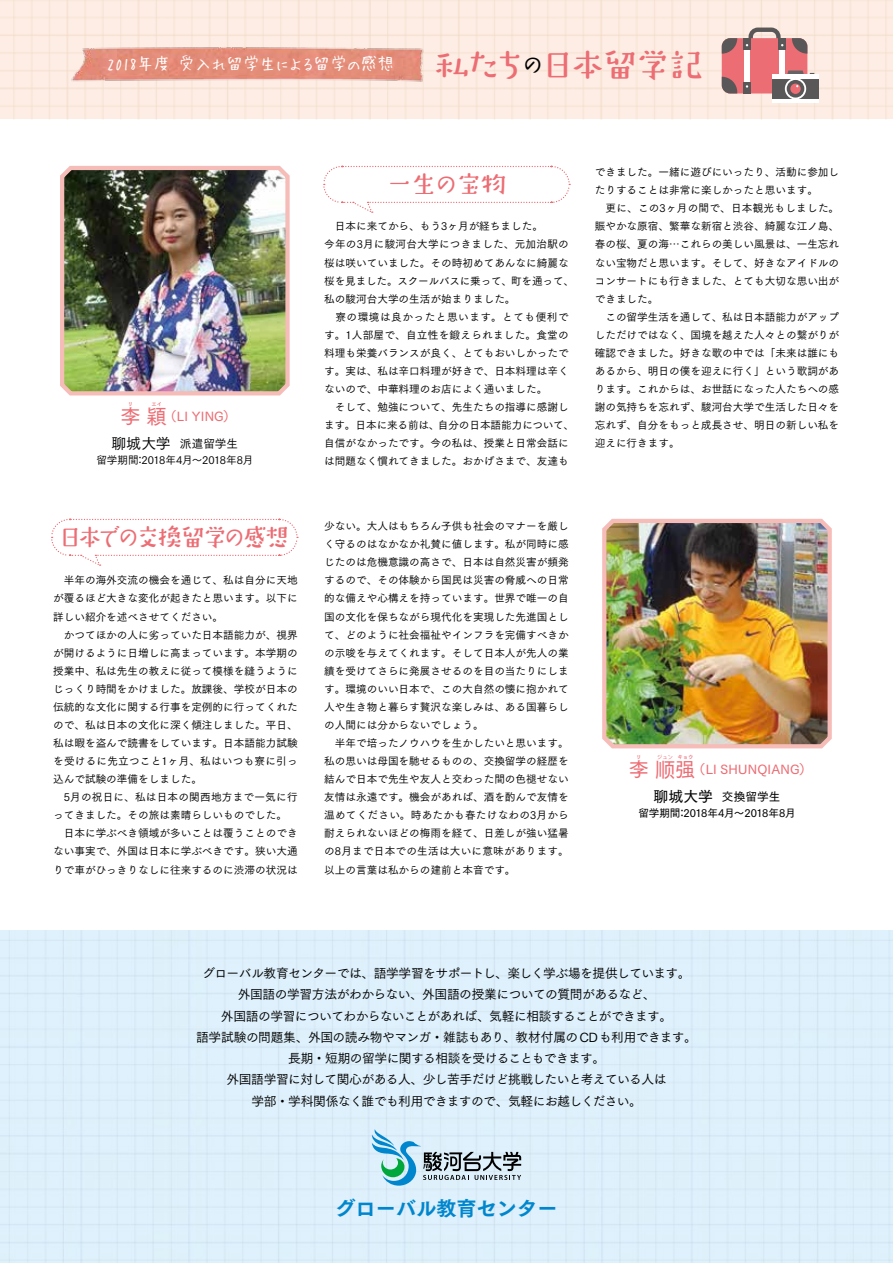
<style>
.page{position:relative;width:893px;height:1263px;background:#fff}
.page>*{position:absolute;margin:0;border:0;box-sizing:border-box;transform-origin:0 0}
.t1{font:32.7px "DS Uminwalk";letter-spacing:-.01em;color:#ec6d74}
.t2{font:23.85px "DS Uminwalk";letter-spacing:-.135em;color:#ec6d74;scale:.96 1}
.t3{font:23.85px "DS Uminwalk";letter-spacing:-.06em;color:#ec6d74}
.t4{font:20.25px "Tsuku Go Pro E";color:#0086cd}
.t5{font:20.25px "Tsuku Go Pr 5 D";color:#ec6d74}
.t6{font:16.35px "Hui Font P";color:#fff}
.t7{font:12.75px/21.3px "Tsuku Go Pro M";letter-spacing:-.04em;color:#000;text-align:center}
.t8{font:12.75px "Tsuku Go Pr 5 D";letter-spacing:.015em;color:#ec6d74}
.t9{font:11.7px "Tsuku Go Pro M";letter-spacing:-.005em;color:#000}
.t10{font:11.7px "Tsuku Go Pro D";letter-spacing:-.005em;color:#000}
.t11{font:10.65px/18px "Tsuku Go Pro M";color:#000}
.t12{font:10.65px "Tsuku Go Pro M";letter-spacing:-.02em;color:#000}
.t13{font:10.65px "Tsuku Go Pro D";letter-spacing:-.02em;color:#000}
.t14{font:5.25px "Tsuku Go Pr 5 D";color:#ec6d74}
.t15{font:5.25px "Ping Fang TC";color:#ec6d74}
.s1{font-size:22.35px;color:#000}
.s2{font-size:14.85px}
.s3{font-family:"Ping Fang TC"}
</style>
<div class="page">
<div style="left:0;top:930px;width:893px;height:333px;background:#dff2fc"></div>
<div style="left:0;top:0;width:893px;height:119px;background:#fdede4"></div>
<svg style="left:323px;top:165px;width:247px;height:48px"></svg>
<svg style="left:51px;top:518px;width:247px;height:48px"></svg>
<img style="left:602px;top:518px;width:230px;height:231px">
<img style="left:60px;top:165px;width:230px;height:231px">
<img style="left:65px;top:41px;width:363px;height:46px">
<div style="left:722px;top:38px;width:85px;height:55px;background:#ec6d74;border-radius:8px"></div>
<svg style="left:722px;top:38px;width:15px;height:16px"></svg>
<svg style="left:722px;top:77px;width:15px;height:16px"></svg>
<svg style="left:792px;top:38px;width:15px;height:16px"></svg>
<div style="left:744px;top:47px;width:6px;height:38px;background:#fff"></div>
<div style="left:743px;top:38px;width:8px;height:12px;background:#595757"></div>
<div style="left:743px;top:82px;width:8px;height:12px;background:#595757"></div>
<div style="left:779px;top:47px;width:6px;height:38px;background:#fff"></div>
<div style="left:778px;top:38px;width:8px;height:12px;background:#595757"></div>
<svg style="left:746px;top:28px;width:37px;height:18px"></svg>
<svg style="left:772px;top:74px;width:47px;height:28px"></svg>
<div style="left:772px;top:79px;width:47px;height:19px;background:#595757"></div>
<svg style="left:785px;top:78px;width:21px;height:21px"></svg>
<svg style="left:787px;top:80px;width:17px;height:18px"></svg>
<svg style="left:781px;top:71px;width:34px;height:22px"></svg>
<svg style="left:371px;top:1129px;width:150px;height:57px"></svg>
<h3 class="t6" style="left:107px;top:53px;width:289px">2018年度 受入れ留学生による留学の感想</h3>
<h1 class="t1" style="left:435px;top:48px;width:269px">私たち<span class="s1">の</span>日本留学記</h1>
<p class="t14" style="left:128px;top:399px;width:7px">リ</p>
<p class="t14" style="left:151px;top:399px;width:12px">エイ</p>
<h3 class="t5" style="left:120px;top:399px;width:48px">李穎</h3>
<p class="t8" style="left:164px;top:405px;width:73px">（LI YING）</p>
<p class="t9" style="left:111px;top:433px;width:128px"><span class="s2">聊城大学</span> 派遣留学生</p>
<p class="t12" style="left:97px;top:451px;width:158px">留学期間：2018年4月～2018年8月</p>
<h2 class="t2" style="left:59px;top:525px;width:241px">日本での交換留学の感想</h2>
<p class="t11" style="left:53px;top:570px;width:246px">　半年の海外交流の機会を通じて、私は自分に天地が覆るほど大きな変化が起きたと思います。以下に詳しい紹介を述べさせてください。<br>　かつてほかの人に劣っていた日本語能力が、視界が開けるように日増しに高まっています。本学期の授業中、私は先生の教えに従って模様を縫うようにじっくり時間をかけました。放課後、学校が日本の伝統的な文化に関する行事を定例的に行ってくれたので、私は日本の文化に深く傾注しました。平日、私は暇を盗んで読書をしています。日本語能力試験を受けるに先立つこと1ヶ月、私はいつも寮に引っ込んで試験の準備をしました。<br>　5月の祝日に、私は日本の関西地方まで一気に行ってきました。その旅は素晴らしいものでした。　日本に学ぶべき領域が多いことは覆うことのできない事実で、外国は日本に学ぶべきです。狭い大通りで車がひっきりなしに往来するのに渋滞の状況は</p>
<h2 class="t3" style="left:387px;top:172px;width:120px">一生の宝物</h2>
<p class="t11" style="left:324px;top:216px;width:251px">　日本に来てから、もう3ヶ月が経ちました。<br>今年の3月に駿河台大学につきました、元加治駅の桜は咲いていました。その時初めてあんなに綺麗な桜を見ました。スクールバスに乗って、町を通って、私の駿河台大学の生活が始まりました。<br>　寮の環境は良かったと思います。とても便利です。1人部屋で、自立性を鍛えられました。食堂の料理も栄養バランスが良く、とてもおいしかったです。実は、私は辛口料理が好きで、日本料理は辛くないので、中華料理のお店によく通いました。<br>　そして、勉強について、先生たちの指導に感謝します。日本に来る前は、自分の日本語能力について、自信がなかったです。今の私は、授業と日常会話には問題なく慣れてきました。おかげさまで、友達も</p>
<p class="t11" style="left:324px;top:516px;width:246px">少ない。大人はもちろん子供も社会のマナーを厳しく守るのはなかなか礼賛に値します。私が同時に感じたのは危機意識の高さで、日本は自然災害が頻発するので、その体験から国民は災害の脅威への日常的な備えや心構えを持っています。世界で唯一の自国の文化を保ちながら現代化を実現した先進国として、どのように社会福祉やインフラを完備すべきかの示唆を与えてくれます。そして日本人が先人の業績を受けてさらに発展させるのを目の当たりにします。環境のいい日本で、この大自然の懐に抱かれて人や生き物と暮らす贅沢な楽しみは、ある国暮らしの人間には分からないでしょう。<br>　半年で培ったノウハウを生かしたいと思います。私の思いは母国を馳せるものの、交換留学の経歴を結んで日本で先生や友人と交わった間の色褪せない友情は永遠です。機会があれば、酒を酌んで友情を温めてください。時あたかも春たけなわの3月から耐えられないほどの梅雨を経て、日差しが強い猛暑の8月まで日本での生活は大いに意味があります。以上の言葉は私からの建前と本音です。</p>
<p class="t11" style="left:595px;top:162px;width:246px">できました。一緒に遊びにいったり、活動に参加したりすることは非常に楽しかったと思います。<br>　更に、この3ヶ月の間で、日本観光もしました。賑やかな原宿、繁華な新宿と渋谷、綺麗な江ノ島、春の桜、夏の海…これらの美しい風景は、一生忘れない宝物だと思います。そして、好きなアイドルのコンサートにも行きました、とても大切な思い出ができました。<br>　この留学生活を通して、私は日本語能力がアップしただけではなく、国境を越えた人々との繋がりが確認できました。好きな歌の中では「未来は誰にもあるから、明日の僕を迎えに行く」という歌詞があります。これからは、お世話になった人たちへの感謝の気持ちを忘れず、駿河台大学で生活した日々を忘れず、自分をもっと成長させ、明日の新しい私を迎えに行きます。</p>
<p class="t14" style="left:636px;top:752px;width:7px">リ</p>
<p class="t15" style="left:657px;top:753px;width:17px">ジュン</p>
<p class="t14" style="left:677px;top:752px;width:17px">キョウ</p>
<h3 class="t5" style="left:629px;top:752px;width:68px">李<span class="s3">顺</span>强</h3>
<p class="t8" style="left:693px;top:758px;width:120px">（LI SHUNQIANG）</p>
<p class="t10" style="left:654px;top:786px;width:128px"><span class="s2">聊城大学</span> 交換留学生</p>
<p class="t13" style="left:638px;top:804px;width:159px">留学期間：2018年4月～2018年8月</p>
<p class="t7" style="left:196px;top:961px;width:502px">グローバル教育センターでは、語学学習をサポートし、楽しく学ぶ場を提供しています。外国語の学習方法がわからない、外国語の授業についての質問があるなど、<br>外国語の学習についてわからないことがあれば、気軽に相談することができます。<br>語学試験の問題集、外国の読み物やマンガ・雑誌もあり、教材付属のCDも利用できます。長期・短期の留学に関する相談を受けることもできます。<br>外国語学習に対して関心がある人、少し苦手だけど挑戦したいと考えている人は<br>学部・学科関係なく誰でも利用できますので、気軽にお越しください。</p>
<h3 class="t4" style="left:335px;top:1190px;width:224px">グローバル教育センター</h3>
</div>
